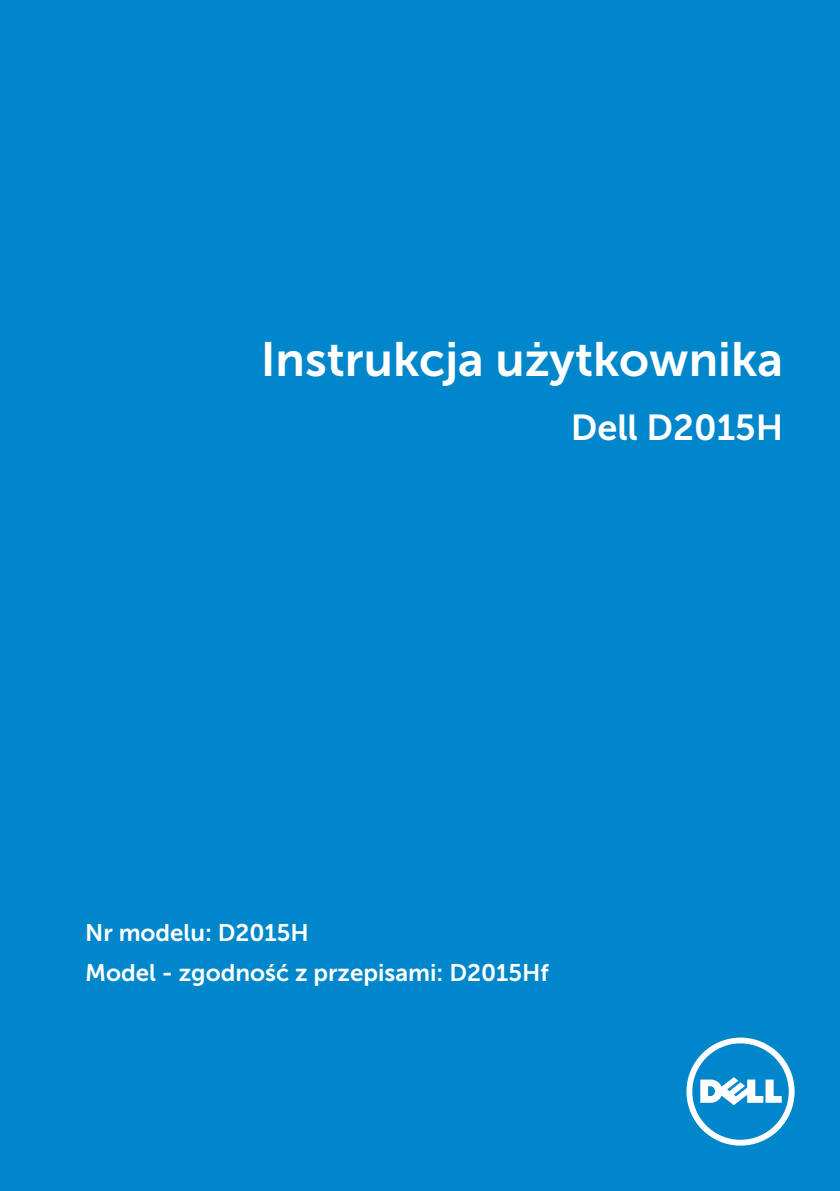
<style>
.page{position:relative;width:840px;height:1191px;background:#fff}
.page>*{position:absolute;margin:0;border:0;box-sizing:border-box;transform-origin:0 0}
.t1{font:48px "Museo Sans For Dell 700";color:#fff}
.t2{font:36px "Museo Sans For Dell 700";color:#fff}
.Model{font:24px "Museo Sans For Dell 700";color:#fff}
</style>
<div class="page">
<div style="left:0;top:0;width:839px;height:1191px;background:#0087cb"></div>
<svg style="left:686px;top:1037px;width:108px;height:108px"></svg>
<p class="t1" style="left:260px;top:333px;width:523px">Instrukcja użytkownika</p>
<p class="t2" style="left:570px;top:407px;width:214px">Dell D2015H</p>
<p class="Model" style="left:85px;top:919px;width:225px">Nr modelu: D2015H</p>
<p class="Model" style="left:85px;top:959px;width:465px">Model - zgodność z przepisami: D2015Hf</p>
</div>
